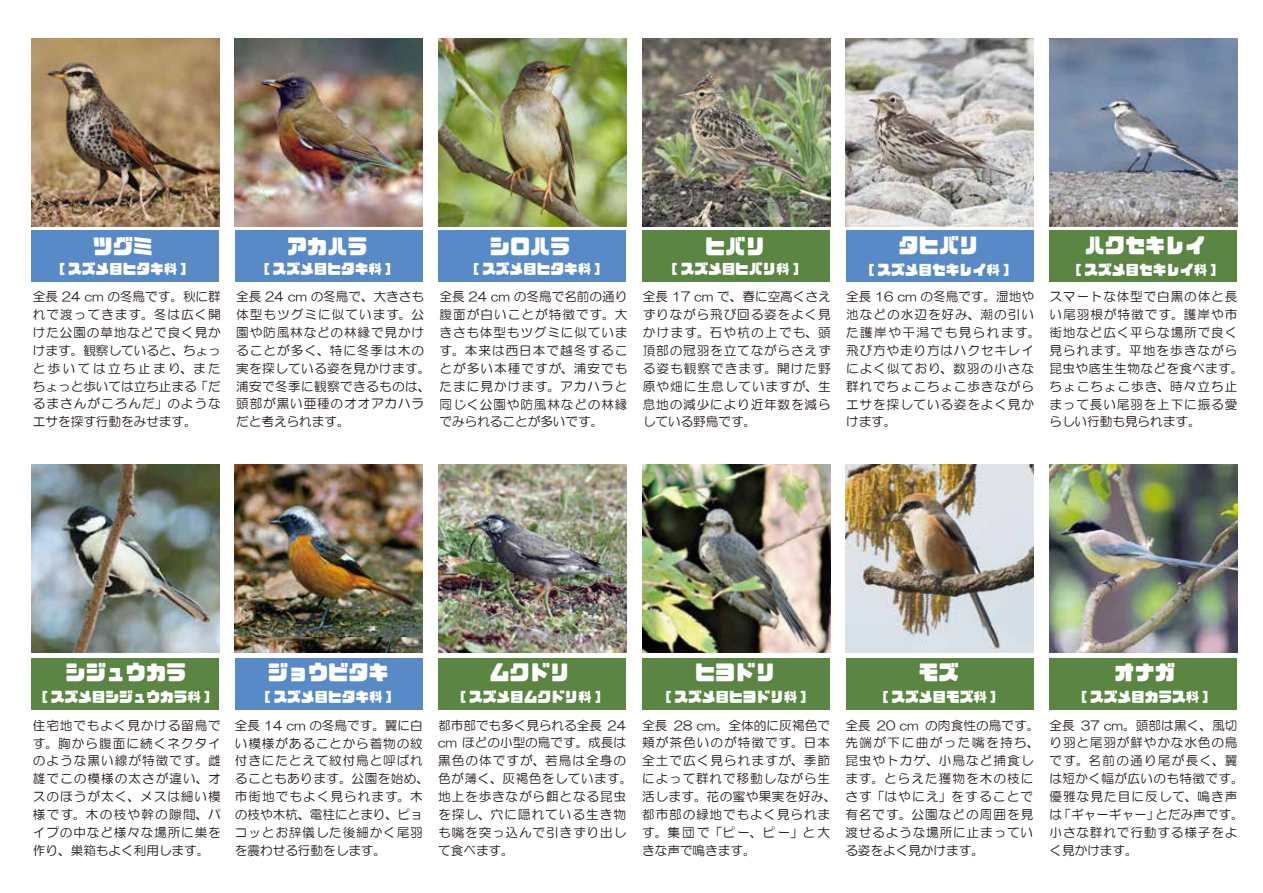
<style>
.page{position:relative;width:1263px;height:893px;background:#fff}
.page>*{position:absolute;margin:0;border:0;box-sizing:border-box;transform-origin:0 0}
.t1{font:20.1px "CP Font";color:#fff}
.t2{font:13.65px "CP Font";color:#fff}
.t3{font:12.6px/17.9px "HG Maru Gothic MPRO";letter-spacing:.07em;color:#221815}
</style>
<div class="page">
<div style="left:31px;top:230px;width:188px;height:52px;background:#588ac7"></div>
<div style="left:846px;top:230px;width:188px;height:52px;background:#588ac7"></div>
<div style="left:642px;top:230px;width:188px;height:52px;background:#5b8543"></div>
<div style="left:438px;top:230px;width:188px;height:52px;background:#588ac7"></div>
<div style="left:235px;top:230px;width:188px;height:52px;background:#588ac7"></div>
<div style="left:1049px;top:230px;width:188px;height:52px;background:#5b8543"></div>
<div style="left:31px;top:659px;width:188px;height:51px;background:#5b8543"></div>
<div style="left:846px;top:659px;width:187px;height:51px;background:#5b8543"></div>
<div style="left:642px;top:659px;width:188px;height:51px;background:#5b8543"></div>
<div style="left:438px;top:659px;width:188px;height:51px;background:#5b8543"></div>
<div style="left:235px;top:659px;width:188px;height:51px;background:#588ac7"></div>
<div style="left:1049px;top:659px;width:188px;height:51px;background:#5b8543"></div>
<img style="left:31px;top:38px;width:188px;height:188px">
<img style="left:235px;top:38px;width:188px;height:188px">
<img style="left:439px;top:38px;width:187px;height:188px">
<img style="left:642px;top:38px;width:188px;height:188px">
<img style="left:846px;top:38px;width:188px;height:188px">
<img style="left:31px;top:464px;width:188px;height:188px">
<img style="left:235px;top:636px;width:188px;height:16px">
<img style="left:235px;top:464px;width:188px;height:172px">
<img style="left:439px;top:464px;width:187px;height:188px">
<img style="left:1049px;top:38px;width:188px;height:188px">
<img style="left:1049px;top:464px;width:188px;height:188px">
<img style="left:846px;top:464px;width:188px;height:188px">
<img style="left:642px;top:464px;width:188px;height:188px">
<h1 class="t1" style="left:287px;top:237px;width:82px">アカハラ</h1>
<h1 class="t1" style="left:899px;top:236px;width:82px">タヒバリ</h1>
<h1 class="t1" style="left:1085px;top:236px;width:122px">ハクセキレイ</h1>
<p class="t2" style="left:1076px;top:263px;width:141px">[ スズメ目セキレイ科 ]</p>
<h1 class="t1" style="left:93px;top:237px;width:62px">ツグミ</h1>
<h1 class="t1" style="left:705px;top:237px;width:62px">ヒバリ</h1>
<h1 class="t1" style="left:490px;top:237px;width:82px">シロハラ</h1>
<p class="t2" style="left:60px;top:263px;width:127px">[ スズメ目ヒタキ科 ]</p>
<p class="t2" style="left:264px;top:263px;width:127px">[ スズメ目ヒタキ科 ]</p>
<p class="t2" style="left:474px;top:263px;width:127px">[ スズメ目ヒタキ科 ]</p>
<p class="t2" style="left:672px;top:263px;width:127px">[ スズメ目ヒバリ科 ]</p>
<p class="t2" style="left:869px;top:263px;width:141px">[ スズメ目セキレイ科 ]</p>
<p class="t3" style="left:33px;top:288px;width:189px;text-align:justify">全長 24 cm の冬鳥です。秋に群れで渡ってきます。冬は広く開けた公園の草地などで良く見かけます。観察していると、ちょっと歩いては立ち止まり、またちょっと歩いては立ち止まる「だるまさんがころんだ」のようなエサを探す行動をみせます。</p>
<p class="t3" style="left:236px;top:288px;width:196px">全長 24 cm の冬鳥で、大きさも体型もツグミに似ています。公園や防風林などの林縁で見かけることが多く、特に冬季は木の実を探している姿を見かけます。浦安で冬季に観察できるものは、頭部が黒い亜種のオオアカハラだと考えられます。</p>
<p class="t3" style="left:1049px;top:288px;width:196px">スマートな体型で白黒の体と長い尾羽根が特徴です。護岸や市街地など広く平らな場所で良く見られます。平地を歩きながら昆虫や底生生物などを食べます。ちょこちょこ歩き、時々立ち止まって長い尾羽を上下に振る愛らしい行動も見られます。</p>
<p class="t3" style="left:439px;top:288px;width:189px;text-align:justify">全長 24 cm の冬鳥で名前の通り腹面が白いことが特徴です。大きさも体型もツグミに似ています。本来は西日本で越冬することが多い本種ですが、浦安でもたまに見かけます。アカハラと同じく公園や防風林などの林縁でみられることが多いです。</p>
<p class="t3" style="left:643px;top:288px;width:189px;text-align:justify">全長 17 cm で、春に空高くさえずりながら飛び回る姿をよく見かけます。石や杭の上でも、頭頂部の冠羽を立てながらさえずる姿も観察できます。開けた野原や畑に生息していますが、生息地の減少により近年数を減らしている野鳥です。</p>
<p class="t3" style="left:846px;top:288px;width:196px">全長 16 cm の冬鳥です。湿地や池などの水辺を好み、潮の引いた護岸や干潟でも見られます。飛び方や走り方はハクセキレイによく似ており、数羽の小さな群れでちょこちょこ歩きながらエサを探している姿をよく見かけます。</p>
<h1 class="t1" style="left:66px;top:663px;width:122px">シジュウカラ</h1>
<h1 class="t1" style="left:268px;top:663px;width:122px">ジョウビタキ</h1>
<h1 class="t1" style="left:489px;top:663px;width:82px">ムクドリ</h1>
<h1 class="t1" style="left:695px;top:663px;width:82px">ヒヨドリ</h1>
<h1 class="t1" style="left:918px;top:663px;width:42px">モズ</h1>
<h1 class="t1" style="left:1114px;top:663px;width:62px">オナガ</h1>
<p class="t2" style="left:42px;top:690px;width:168px">[ スズメ目シジュウカラ科 ]</p>
<p class="t2" style="left:265px;top:690px;width:127px">[ スズメ目ヒタキ科 ]</p>
<p class="t2" style="left:461px;top:690px;width:141px">[ スズメ目ムクドリ科 ]</p>
<p class="t2" style="left:666px;top:690px;width:141px">[ スズメ目ヒヨドリ科 ]</p>
<p class="t2" style="left:883px;top:690px;width:114px">[ スズメ目モズ科 ]</p>
<p class="t2" style="left:1082px;top:690px;width:127px">[ スズメ目カラス科 ]</p>
<p class="t3" style="left:1049px;top:716px;width:196px">全長 37 cm。頭部は黒く、風切り羽と尾羽が鮮やかな水色の鳥です。名前の通り尾が長く、翼は短かく幅が広いのも特徴です。優雅な見た目に反して、鳴き声は「ギャーギャー」とだみ声です。小さな群れで行動する様子をよく見かけます。</p>
<p class="t3" style="left:845px;top:716px;width:196px">全長 20 cm の肉食性の鳥です。先端が下に曲がった嘴を持ち、昆虫やトカゲ、小鳥など捕食します。とらえた獲物を木の枝にさす「はやにえ」をすることで有名です。公園などの周囲を見渡せるような場所に止まっている姿をよく見かけます。</p>
<p class="t3" style="left:642px;top:716px;width:196px">全長 28 cm。全体的に灰褐色で頬が茶色いのが特徴です。日本全土で広く見られますが、季節によって群れで移動しながら生活します。花の蜜や果実を好み、都市部の緑地でもよく見られます。集団で「ピー、ピー」と大きな声で鳴きます。</p>
<p class="t3" style="left:438px;top:716px;width:196px">都市部でも多く見られる全長 24 cm ほどの小型の鳥です。成長は黒色の体ですが、若鳥は全身の色が薄く、灰褐色をしています。地上を歩きながら餌となる昆虫を探し、穴に隠れている生き物も嘴を突っ込んで引きずり出して食べます。</p>
<p class="t3" style="left:33px;top:716px;width:189px;text-align:justify">住宅地でもよく見かける留鳥です。胸から腹面に続くネクタイのような黒い線が特徴です。雌雄でこの模様の太さが違い、オスのほうが太く、メスは細い模様です。木の枝や幹の隙間、パイプの中など様々な場所に巣を作り、巣箱もよく利用します。</p>
<p class="t3" style="left:235px;top:716px;width:196px">全長 14 cm の冬鳥です。翼に白い模様があることから着物の紋付きにたとえて紋付鳥と呼ばれることもあります。公園を始め、市街地でもよく見られます。木の枝や木杭、電柱にとまり、ピョコッとお辞儀した後細かく尾羽を震わせる行動をします。</p>
</div>
